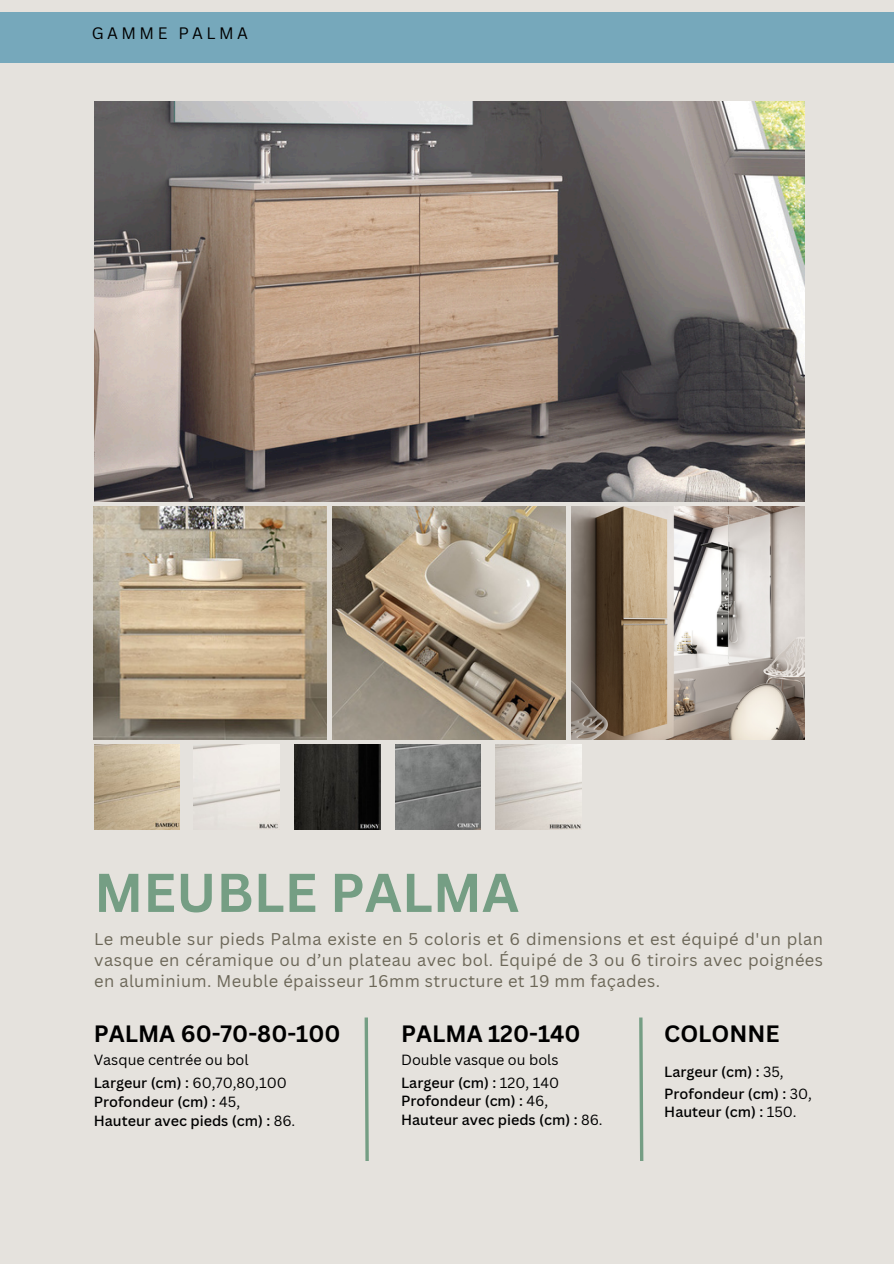
<style>
.page{position:relative;width:894px;height:1264px;background:#fff}
.page>*{position:absolute;margin:0;border:0;box-sizing:border-box;transform-origin:0 0}
.t1{font:700 53.4px "Canva Sans";color:#759e84}
.t2{font:700 22.95px "Canva Sans";color:#000}
.t3{font:16.5px/21.3px "Canva Sans";letter-spacing:.03em;color:#6b6657;text-align:justify}
.t4{font:16.2px "Canva Sans";letter-spacing:.215em;color:#000}
.t5{font:500 14.4px "Canva Sans";color:#000}
.t6{font:14.4px/22.5px "Canva Sans";color:#000}
.s1{font-weight:400}
.s2{font-weight:500}
</style>
<div class="page">
<div style="left:0;top:0;width:893px;height:1263px;background:#e5e2dd"></div>
<div style="left:0;top:12px;width:893px;height:51px;background:#76a8bb"></div>
<svg style="left:364px;top:1017px;width:5px;height:144px"></svg>
<img style="left:94px;top:101px;width:710px;height:400px">
<img style="left:94px;top:506px;width:233px;height:233px">
<img style="left:332px;top:506px;width:233px;height:233px">
<img style="left:94px;top:744px;width:86px;height:85px">
<img style="left:193px;top:744px;width:86px;height:85px">
<img style="left:295px;top:744px;width:85px;height:85px">
<img style="left:395px;top:744px;width:85px;height:85px">
<img style="left:495px;top:744px;width:86px;height:85px">
<img style="left:571px;top:506px;width:232px;height:233px">
<svg style="left:639px;top:1017px;width:4px;height:144px"></svg>
<p class="t4" style="left:92px;top:22px;width:158px">GAMME PALMA</p>
<p class="t1" style="left:94px;top:854px;width:426px">MEUBLE PALMA</p>
<p class="t3" style="left:94px;top:927px;width:730px">Le meuble sur pieds Palma existe en 5 coloris et 6 dimensions et est équipé d'un plan vasque en céramique ou d’un plateau avec bol. Équipé de 3 ou 6 tiroirs avec poignées en aluminium. Meuble épaisseur 16mm structure et 19 mm façades.</p>
<h1 class="t2" style="left:664px;top:1017px;width:117px">COLONNE</h1>
<p class="t5" style="left:664px;top:1062px;width:121px">Largeur (cm) : <span class="s1">35,</span></p>
<p class="t5" style="left:664px;top:1083px;width:149px">Profondeur (cm) : <span class="s1">30,</span></p>
<p class="t5" style="left:664px;top:1101px;width:134px">Hauteur (cm) : <span class="s1">150.</span></p>
<p class="t2" style="left:94px;top:1017px;width:248px">PALMA 60-70-80-100</p>
<h3 class="t2" style="left:401px;top:1017px;width:181px">PALMA 120-140</h3>
<h1 class="t6" style="left:401px;top:1048px;width:160px">Double vasque ou bols<br><span class="s2">Largeur (cm) :</span> 120, 140</h1>
<p class="t5" style="left:401px;top:1090px;width:149px">Profondeur (cm) : <span class="s1">46,</span></p>
<p class="t5" style="left:401px;top:1109px;width:203px">Hauteur avec pieds (cm) : <span class="s1">86.</span></p>
<p class="t6" style="left:94px;top:1048px;width:156px">Vasque centrée ou bol</p>
<p class="t5" style="left:94px;top:1072px;width:195px">Largeur (cm) : <span class="s1">60,70,80,100</span></p>
<p class="t5" style="left:94px;top:1091px;width:148px">Profondeur (cm) : <span class="s1">45,</span></p>
<p class="t5" style="left:94px;top:1110px;width:203px">Hauteur avec pieds (cm) : <span class="s1">86.</span></p>
</div>
